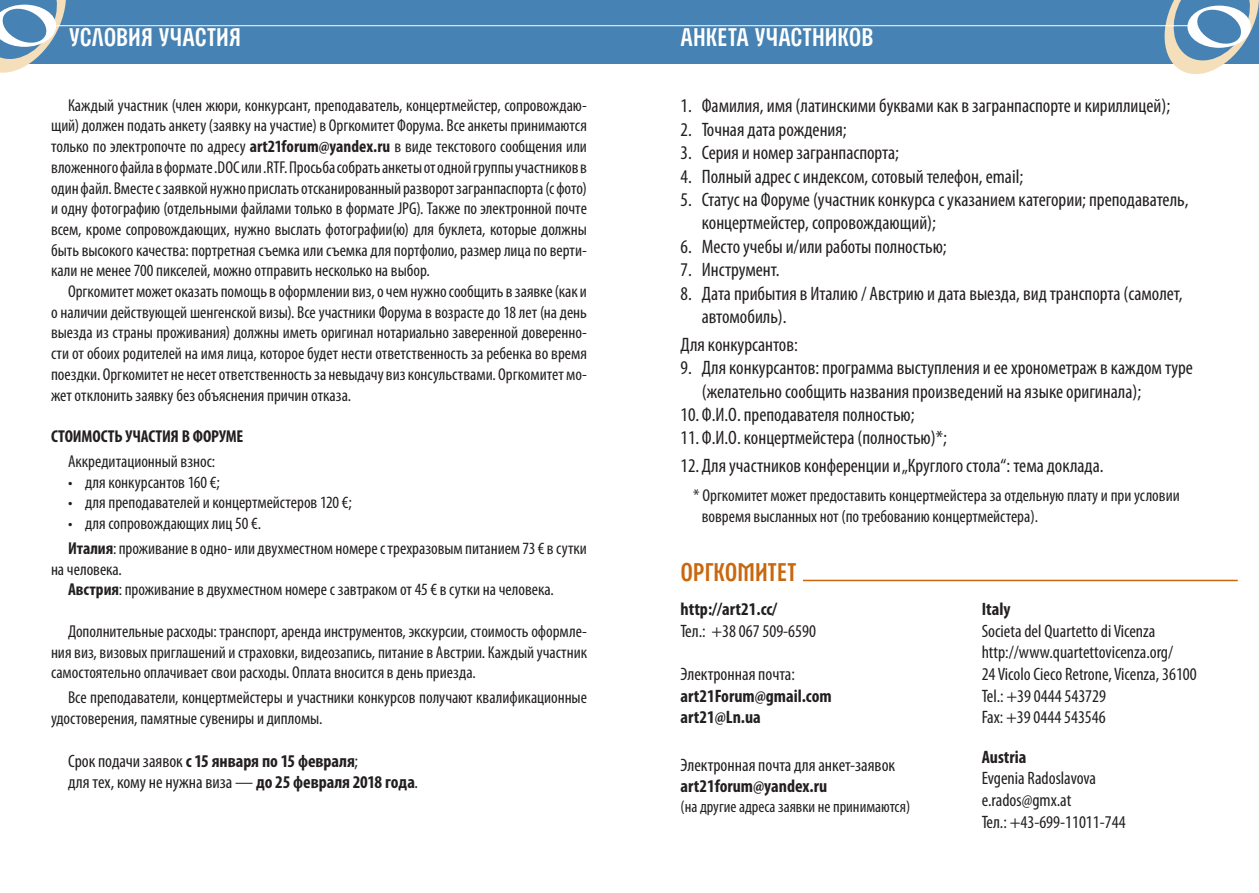
<style>
.page{position:relative;width:1259px;height:893px;background:#fff}
.page>*{position:absolute;margin:0;border:0;box-sizing:border-box;transform-origin:0 0}
.t1{font:25.5px "Parangon 410 C";letter-spacing:.01em;color:#fff}
.t2{font:25.5px "Parangon 410 C";color:#c9670e}
.t3{font:condensed 19.5px/23.4px "Myriad Pro";color:#231f20}
.t4{font:condensed 18px "Myriad Pro";color:#231f20}
.t5{font:700 condensed 18px "Myriad Pro";color:#231f20}
.t6{font:condensed 17.25px/20.7px "Myriad Pro";color:#231f20;text-align:justify}
.t7{font:700 condensed 17.25px "Myriad Pro";letter-spacing:.01em;color:#231f20}
.t8{font:condensed 16.5px "Myriad Pro";color:#231f20}
.s1{font-weight:700}
.s2{font-weight:400}
</style>
<div class="page">
<div style="left:0;top:0;width:1259px;height:64px;background:#4682b3"></div>
<svg style="left:0;top:0;width:72px;height:73px"></svg>
<svg style="left:1159px;top:0;width:100px;height:74px"></svg>
<hr style="left:56px;top:25px;width:1135px;height:1px;background:#fff">
<hr style="left:803px;top:580px;width:434px;height:1px;background:#c9670e">
<p class="t1" style="left:69px;top:25px;width:173px">Условия участия</p>
<p class="t6" style="left:51px;top:94px;width:537px;text-indent:17px">Каждый участник (член жюри, конкурсант, преподаватель, концертмейстер, сопровождаю&shy;щий) должен подать анкету (заявку на участие) в Оргкомитет Форума. Все анкеты принимаются только по электропочте по адресу <span class="s1">art21forum@yandex.ru</span> в виде текстового сообщения или вложенного файла в формате .DOC или .RTF. Просьба собрать анкеты от одной группы участников в один файл. Вместе с заявкой нужно прислать отсканированный разворот загранпаспорта (с фото) и одну фотографию (отдельными файлами только в формате JPG). Также по электронной почте всем, кроме сопровождающих, нужно выслать фотографии(ю) для буклета, которые должны быть высокого качества: портретная съемка или съемка для портфолио, размер лица по верти&shy;кали не менее 700 пикселей, можно отправить несколько на выбор.</p>
<p class="t6" style="left:51px;top:281px;width:537px;text-indent:17px">Оргкомитет может оказать помощь в оформлении виз, о чем нужно сообщить в заявке (как и о наличии действующей шенгенской визы). Все участники Форума в возрасте до 18 лет (на день выезда из страны проживания) должны иметь оригинал нотариально заверенной доверенно&shy;сти от обоих родителей на имя лица, которое будет нести ответственность за ребенка во время поездки. Оргкомитет не несет ответственность за невыдачу виз консульствами. Оргкомитет мо&shy;жет отклонить заявку без объяснения причин отказа.</p>
<p class="t7" style="left:51px;top:425px;width:194px">Стоимость участия в Форуме</p>
<p class="t6" style="left:68px;top:451px;width:149px">Аккредитационный взнос:</p>
<p class="t6" style="left:68px;top:471px;width:153px">• для конкурсантов 160 €;</p>
<p class="t6" style="left:68px;top:492px;width:285px">• для преподавателей и концертмейстеров 120 €;</p>
<p class="t6" style="left:68px;top:513px;width:194px">• для сопровождающих лиц 50 €.</p>
<p class="t6" style="left:51px;top:538px;width:537px;text-indent:17px"><span class="s1">Италия</span>: проживание в одно- или двухместном номере с трехразовым питанием 73 € в сутки на человека.</p>
<p class="t6" style="left:68px;top:579px;width:487px"><span class="s1">Австрия</span>: проживание в двухместном номере с завтраком от 45 € в сутки на человека.</p>
<p class="t6" style="left:51px;top:620px;width:537px;text-indent:17px">Дополнительные расходы: транспорт, аренда инструментов, экскурсии, стоимость оформле&shy;ния виз, визовых приглашений и страховки, видеозапись, питание в Австрии. Каждый участник самостоятельно оплачивает свои расходы. Оплата вносится в день приезда.</p>
<p class="t6" style="left:51px;top:687px;width:537px;text-indent:17px">Все преподаватели, концертмейстеры и участники конкурсов получают квалификационные удостоверения, памятные сувениры и дипломы.</p>
<p class="t5" style="left:68px;top:749px;width:291px"><span class="s2">Срок подачи заявок</span> с 15 января по 15 февраля<span class="s2">;</span></p>
<p class="t4" style="left:68px;top:771px;width:351px">для тех, кому не нужна виза — <span class="s1">до 25 февраля 2018 года</span>.</p>
<p class="t1" style="left:680px;top:25px;width:192px">Анкета участников</p>
<p class="t3" style="left:680px;top:94px;width:491px">1. Фамилия, имя (латинскими буквами как в загранпаспорте и кириллицей);</p>
<p class="t3" style="left:680px;top:117px;width:168px">2. Точная дата рождения;</p>
<p class="t3" style="left:680px;top:141px;width:220px">3. Серия и номер загранпаспорта;</p>
<p class="t3" style="left:680px;top:164px;width:344px">4. Полный адрес с индексом, сотовый телефон, email;</p>
<p class="t3" style="left:702px;top:188px;width:488px;text-indent:-21px">5. Статус на Форуме (участник конкурса с указанием категории; преподаватель, концертмейстер, сопровождающий);</p>
<p class="t3" style="left:680px;top:234px;width:268px">6. Место учебы и/или работы полностью;</p>
<p class="t3" style="left:680px;top:258px;width:100px">7. Инструмент.</p>
<p class="t3" style="left:702px;top:281px;width:482px;text-indent:-21px">8. Дата прибытия в Италию / Австрию и дата выезда, вид транспорта (самолет, автомобиль).</p>
<p class="t3" style="left:680px;top:332px;width:119px">Для конкурсантов:</p>
<p class="t3" style="left:702px;top:356px;width:493px;text-indent:-21px">9. Для конкурсантов: программа выступления и ее хронометраж в каждом туре (желательно сообщить названия произведений на языке оригинала);</p>
<p class="t3" style="left:680px;top:402px;width:235px">10.Ф.И.О. преподавателя полностью;</p>
<p class="t3" style="left:680px;top:426px;width:268px">11.Ф.И.О. концертмейстера (полностью)*;</p>
<p class="t3" style="left:680px;top:454px;width:425px">12. Для участников конференции и „Круглого стола“: тема доклада.</p>
<p class="t6" style="left:693px;top:485px;width:488px">* Оргкомитет может предоставить концертмейстера за отдельную плату и при условии</p>
<p class="t6" style="left:702px;top:506px;width:338px">вовремя высланных нот (по требованию концертмейстера).</p>
<p class="t2" style="left:680px;top:559px;width:117px">Оргкомитет</p>
<p class="t5" style="left:680px;top:598px;width:98px">http://art21.cc/</p>
<p class="t4" style="left:680px;top:620px;width:137px">Тел.: +38 067 509-6590</p>
<p class="t4" style="left:680px;top:663px;width:116px">Электронная почта:</p>
<p class="t5" style="left:680px;top:684px;width:153px">art21Forum@gmail.com</p>
<p class="t5" style="left:680px;top:706px;width:82px">art21@Ln.ua</p>
<p class="t4" style="left:680px;top:754px;width:216px">Электронная почта для анкет-заявок</p>
<p class="t5" style="left:680px;top:775px;width:148px">art21forum@yandex.ru</p>
<p class="t8" style="left:680px;top:797px;width:231px">(на другие адреса заявки не принимаются)</p>
<p class="t5" style="left:981px;top:598px;width:30px">Italy</p>
<p class="t4" style="left:981px;top:620px;width:175px">Societa del Quartetto di Vicenza</p>
<p class="t4" style="left:981px;top:641px;width:193px">http://www.quartettovicenza.org/</p>
<p class="t4" style="left:981px;top:663px;width:217px">24 Vicolo Cieco Retrone, Vicenza, 36100</p>
<p class="t4" style="left:981px;top:685px;width:126px">Tel.: +39 0444 543729</p>
<p class="t4" style="left:981px;top:706px;width:126px">Fax: +39 0444 543546</p>
<p class="t5" style="left:981px;top:745px;width:46px">Austria</p>
<p class="t4" style="left:981px;top:767px;width:116px">Evgenia Radoslavova</p>
<p class="t4" style="left:981px;top:789px;width:91px">e.rados@gmx.at</p>
<p class="t4" style="left:981px;top:811px;width:145px">Тел.: +43-699-11011-744</p>
</div>
